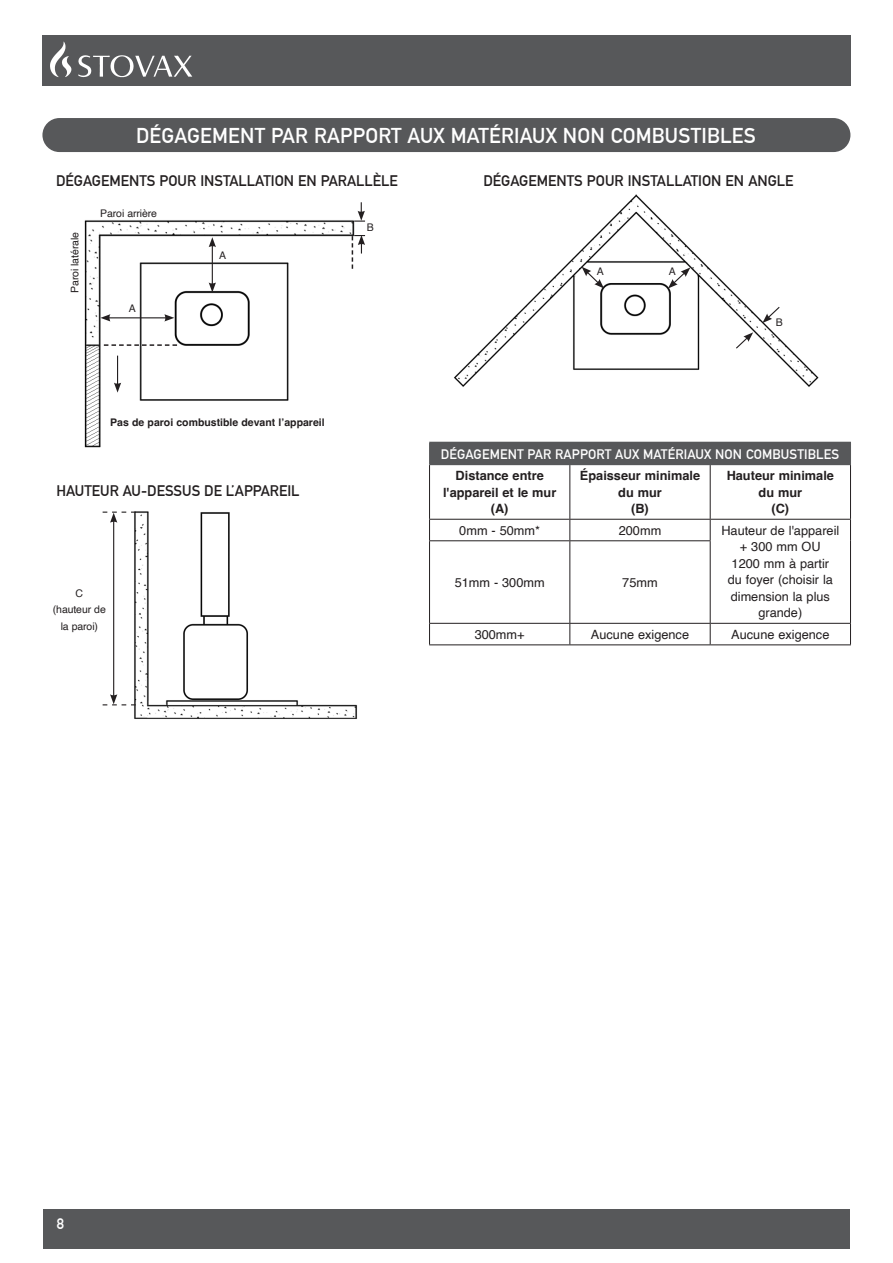
<style>
.page{position:relative;width:893px;height:1263px;background:#fff}
.page>*{position:absolute;margin:0;border:0;box-sizing:border-box;transform-origin:0 0}
.Sub_heading{font:700 21px "DIN Alternate";letter-spacing:.01em;color:#fff}
.t1{font:700 15px "DIN Alternate";color:#231f20}
.t2{font:700 15px "DIN Alternate";color:#fff}
.Sub_heading-2{font:700 13.5px "DIN Alternate";letter-spacing:.01em;color:#fff}
.t3{font:12.75px/16.5px "Helvetica";color:#231f20;text-align:center}
.t4{font:700 12.75px/16.5px "Helvetica";color:#231f20;text-align:center}
.t5{font:10.5px/16.5px "Helvetica";letter-spacing:-.01em;color:#231f20;text-align:center}
.t6{font:700 10.5px "Helvetica";color:#231f20}
</style>
<div class="page">
<div style="left:43px;top:1209px;width:807px;height:39px;background:#57585a"></div>
<div style="left:42px;top:35px;width:808px;height:50px;background:#57585a"></div>
<img style="left:50px;top:42px;width:14px;height:34px">
<div style="left:42px;top:118px;width:808px;height:34px;background:#57585a;border-radius:17px"></div>
<img style="left:84px;top:220px;width:282px;height:228px">
<hr style="left:212px;top:245px;width:1px;height:40px;background:#231f20">
<svg style="left:209px;top:237px;width:7px;height:10px"></svg>
<svg style="left:209px;top:282px;width:7px;height:10px"></svg>
<svg style="left:114px;top:356px;width:7px;height:37px"></svg>
<svg style="left:354px;top:202px;width:11px;height:20px"></svg>
<hr style="left:108px;top:317px;width:59px;height:1px;background:#231f20">
<svg style="left:164px;top:314px;width:10px;height:7px"></svg>
<svg style="left:100px;top:314px;width:10px;height:7px"></svg>
<svg style="left:104px;top:344px;width:73px;height:2px"></svg>
<svg style="left:352px;top:235px;width:13px;height:34px"></svg>
<img style="left:454px;top:194px;width:365px;height:193px">
<svg style="left:668px;top:267px;width:22px;height:21px"></svg>
<svg style="left:735px;top:332px;width:18px;height:18px"></svg>
<svg style="left:762px;top:306px;width:19px;height:17px"></svg>
<svg style="left:582px;top:267px;width:22px;height:21px"></svg>
<img style="left:102px;top:511px;width:255px;height:208px">
<hr style="left:113px;top:520px;width:1px;height:177px;background:#231f20">
<svg style="left:103px;top:512px;width:33px;height:11px"></svg>
<svg style="left:103px;top:694px;width:33px;height:11px"></svg>
<div style="left:430px;top:442px;width:420px;height:23px;background:#57585a"></div>
<hr style="left:429px;top:465px;width:1px;height:54px;background:#231f20">
<hr style="left:569px;top:465px;width:1px;height:54px;background:#231f20">
<hr style="left:710px;top:465px;width:1px;height:54px;background:#231f20">
<hr style="left:850px;top:465px;width:1px;height:54px;background:#231f20">
<hr style="left:429px;top:519px;width:141px;height:1px;background:#231f20">
<svg style="left:429px;top:520px;width:1px;height:20px"></svg>
<hr style="left:570px;top:519px;width:140px;height:1px;background:#231f20">
<svg style="left:569px;top:520px;width:1px;height:20px"></svg>
<hr style="left:710px;top:519px;width:141px;height:1px;background:#231f20">
<svg style="left:710px;top:520px;width:1px;height:20px"></svg>
<svg style="left:850px;top:520px;width:1px;height:21px"></svg>
<hr style="left:850px;top:541px;width:1px;height:82px;background:#231f20">
<hr style="left:429px;top:540px;width:141px;height:1px;background:#231f20">
<hr style="left:429px;top:541px;width:1px;height:82px;background:#231f20">
<hr style="left:570px;top:540px;width:141px;height:1px;background:#231f20">
<hr style="left:569px;top:541px;width:1px;height:82px;background:#231f20">
<hr style="left:710px;top:541px;width:1px;height:82px;background:#231f20">
<hr style="left:429px;top:623px;width:141px;height:1px;background:#231f20">
<svg style="left:429px;top:624px;width:1px;height:20px"></svg>
<hr style="left:570px;top:623px;width:140px;height:1px;background:#231f20">
<svg style="left:569px;top:624px;width:1px;height:20px"></svg>
<hr style="left:710px;top:623px;width:141px;height:1px;background:#231f20">
<svg style="left:710px;top:624px;width:1px;height:20px"></svg>
<svg style="left:850px;top:624px;width:1px;height:20px"></svg>
<hr style="left:429px;top:644px;width:141px;height:1px;background:#231f20">
<hr style="left:570px;top:644px;width:140px;height:1px;background:#231f20">
<hr style="left:710px;top:644px;width:141px;height:1px;background:#231f20">
<hr style="left:429px;top:442px;width:141px;height:1px;background:#57585a">
<svg style="left:429px;top:443px;width:1px;height:21px"></svg>
<hr style="left:710px;top:442px;width:141px;height:1px;background:#57585a">
<svg style="left:850px;top:443px;width:1px;height:21px"></svg>
<hr style="left:429px;top:464px;width:141px;height:1px;background:#57585a">
<hr style="left:710px;top:464px;width:141px;height:1px;background:#57585a">
<p class="Sub_heading" style="left:136px;top:120px;width:621px">DÉGAGEMENT PAR RAPPORT AUX MATÉRIAUX NON COMBUSTIBLES</p>
<p class="t1" style="left:56px;top:169px;width:343px">DÉGAGEMENTS POUR INSTALLATION EN PARALLÈLE</p>
<p class="t5" style="left:67px;top:293px;width:62px;rotate:-90deg">Paroi latérale</p>
<p class="t5" style="left:100px;top:205px;width:58px">Paroi arrière</p>
<p class="t5" style="left:129px;top:301px;width:9px">A</p>
<p class="t5" style="left:219px;top:247px;width:9px">A</p>
<p class="t6" style="left:110px;top:415px;width:216px">Pas de paroi combustible devant l’appareil</p>
<p class="t1" style="left:56px;top:479px;width:245px">HAUTEUR AU-DESSUS DE L’APPAREIL</p>
<p class="t5" style="left:76px;top:585px;width:9px">C</p>
<p class="t5" style="left:53px;top:602px;width:54px">(hauteur de la paroi)</p>
<p class="t5" style="left:367px;top:219px;width:9px">B</p>
<p class="t1" style="left:483px;top:169px;width:312px">DÉGAGEMENTS POUR INSTALLATION EN ANGLE</p>
<p class="t5" style="left:597px;top:264px;width:9px">A</p>
<p class="t5" style="left:669px;top:264px;width:9px">A</p>
<p class="t5" style="left:776px;top:314px;width:9px">B</p>
<p class="Sub_heading-2" style="left:441px;top:444px;width:400px">DÉGAGEMENT PAR RAPPORT AUX MATÉRIAUX NON COMBUSTIBLES</p>
<p class="t4" style="left:443px;top:469px;width:115px">Distance entre l'appareil et le mur (A)</p>
<p class="t4" style="left:580px;top:469px;width:122px">Épaisseur minimale du mur</p>
<p class="t4" style="left:727px;top:469px;width:109px">Hauteur minimale du mur</p>
<p class="t4" style="left:771px;top:502px;width:19px">(C)</p>
<p class="t4" style="left:631px;top:502px;width:19px">(B)</p>
<p class="t3" style="left:459px;top:522px;width:82px">0mm - 50mm*</p>
<p class="t3" style="left:619px;top:522px;width:44px">200mm</p>
<p class="t3" style="left:721px;top:522px;width:119px">Hauteur de l'appareil + 300 mm OU<br>1200 mm à partir<br>du foyer (choisir la dimension la plus grande)</p>
<p class="t3" style="left:455px;top:574px;width:91px">51mm - 300mm</p>
<p class="t3" style="left:622px;top:574px;width:37px">75mm</p>
<p class="t3" style="left:475px;top:626px;width:51px">300mm+</p>
<p class="t3" style="left:591px;top:626px;width:100px">Aucune exigence</p>
<p class="t3" style="left:731px;top:626px;width:100px">Aucune exigence</p>
<p class="t2" style="left:57px;top:1213px;width:9px">8</p>
</div>
